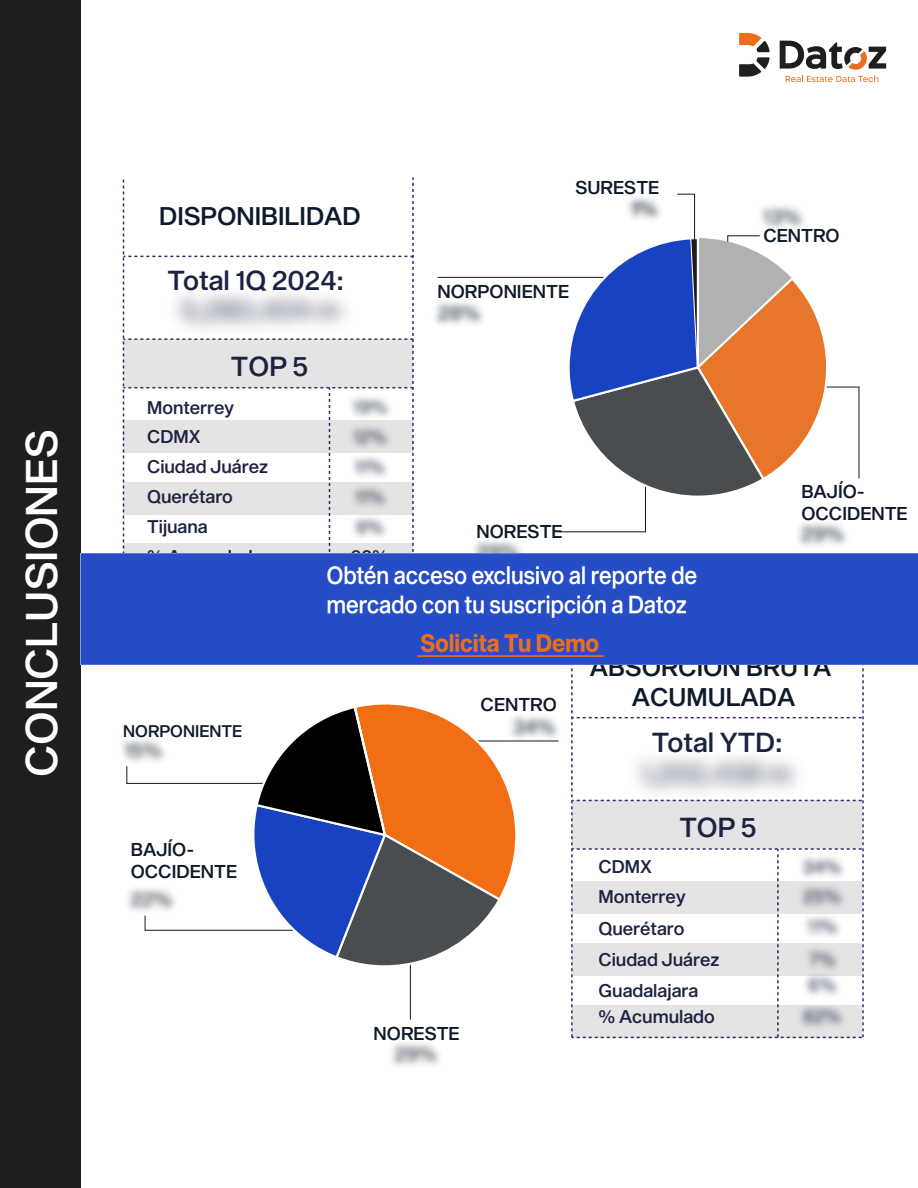
<style>
.page{position:relative;width:918px;height:1188px;background:#fff}
.page>*{position:absolute;margin:0;border:0;box-sizing:border-box;transform-origin:0 0}
.t1{font:43.5px "Sequel Sans Medium Head";color:#fff}
.t2{font:27px "Sequel Sans Medium Head";color:#1c2341}
.t3{font:25.05px/30.2px "Sequel Sans Medium Head";color:#0e1a2a;text-align:center}
.t4{font:18.3px/21.9px "Sequel Sans Medium Head";color:#0e1a2a}
.t5{font:18px/30.2px "Sequel Sans Medium Head";color:#1c2341}
.t6{font:16.5px "Sequel Sans Medium Head";color:#0e1a2a}
</style>
<div class="page">
<div style="left:0;top:11px;width:81px;height:1177px;background:#1e1e1e"></div>
<svg style="left:123px;top:177px;width:291px;height:366px"></svg>
<div style="left:123px;top:420px;width:290px;height:33px;background:#e4e4e4"></div>
<div style="left:123px;top:482px;width:290px;height:32px;background:#e4e4e4"></div>
<svg style="left:123px;top:543px;width:178px;height:11px;background:#d7dae2"></svg>
<img style="left:748px;top:533px;width:149px;height:21px">
<img style="left:438px;top:540px;width:134px;height:14px">
<img style="left:384px;top:251px;width:149px;height:95px">
<hr style="left:438px;top:277px;width:183px;height:1px;background:#0e1a2a">
<div style="left:299px;top:346px;width:115px;height:30px;background:#e4e4e4"></div>
<img style="left:302px;top:498px;width:135px;height:56px">
<img style="left:299px;top:376px;width:115px;height:122px">
<hr style="left:410px;top:957px;width:1px;height:63px;background:#0e1a2a">
<svg style="left:571px;top:664px;width:293px;height:374px"></svg>
<img style="left:391px;top:993px;width:49px;height:73px">
<img style="left:521px;top:666px;width:88px;height:122px">
<hr style="left:444px;top:741px;width:114px;height:1px;background:#0e1a2a">
<div style="left:749px;top:806px;width:115px;height:121px;background:#e4e4e4"></div>
<img style="left:750px;top:836px;width:114px;height:120px">
<img style="left:754px;top:866px;width:110px;height:90px">
<img style="left:755px;top:899px;width:109px;height:57px">
<img style="left:750px;top:956px;width:114px;height:83px">
<svg style="left:126px;top:704px;width:395px;height:265px"></svg>
<svg style="left:739px;top:33px;width:31px;height:44px"></svg>
<svg style="left:780px;top:41px;width:106px;height:29px"></svg>
<svg style="left:786px;top:76px;width:92px;height:6px"></svg>
<svg style="left:559px;top:193px;width:301px;height:340px"></svg>
<img style="left:80px;top:554px;width:838px;height:110px">
<h1 class="t1" style="left:16px;top:747px;width:349px;rotate:-90deg">CONCLUSIONES</h1>
<h1 class="t1" style="left:11px;top:777px;width:349px;rotate:-90deg">CONCLUSIONES</h1>
<h3 class="t3" style="left:159px;top:202px;width:203px">DISPONIBILIDAD</h3>
<h2 class="t2" style="left:168px;top:262px;width:178px">Total 1Q 2024:</h2>
<h2 class="t2" style="left:231px;top:347px;width:79px">TOP 5</h2>
<p class="t5" style="left:147px;top:393px;width:89px">Monterrey<br>CDMX</p>
<p class="t5" style="left:147px;top:453px;width:122px">Ciudad Juárez</p>
<p class="t5" style="left:147px;top:483px;width:87px">Querétaro<br>Tijuana</p>
<p class="t6" style="left:123px;top:719px;width:121px">NORPONIENTE</p>
<p class="t4" style="left:131px;top:839px;width:108px">BAJÍO-<br>OCCIDENTE</p>
<p class="t5" style="left:350px;top:543px;width:40px">63%</p>
<p class="t4" style="left:575px;top:177px;width:85px">SURESTE</p>
<p class="t4" style="left:438px;top:282px;width:133px">NORPONIENTE</p>
<p class="t4" style="left:477px;top:521px;width:88px">NORESTE</p>
<p class="t4" style="left:763px;top:225px;width:78px">CENTRO</p>
<p class="t4" style="left:801px;top:481px;width:108px">BAJÍO-<br>OCCIDENTE</p>
<p class="t4" style="left:481px;top:694px;width:78px">CENTRO</p>
<h3 class="t3" style="left:590px;top:653px;width:243px">ABSORCIÓN BRUTA<br>ACUMULADA</h3>
<h2 class="t2" style="left:652px;top:723px;width:132px">Total YTD:</h2>
<h2 class="t2" style="left:679px;top:808px;width:79px">TOP 5</h2>
<p class="t5" style="left:599px;top:853px;width:89px">CDMX<br>Monterrey</p>
<p class="t5" style="left:599px;top:914px;width:88px">Querétaro</p>
<p class="t5" style="left:599px;top:945px;width:122px;line-height:31px">Ciudad Juárez<br>Guadalajara</p>
<p class="t5" style="left:599px;top:1002px;width:118px">% Acumulado</p>
<p class="t4" style="left:374px;top:1023px;width:88px">NORESTE</p>
</div>
